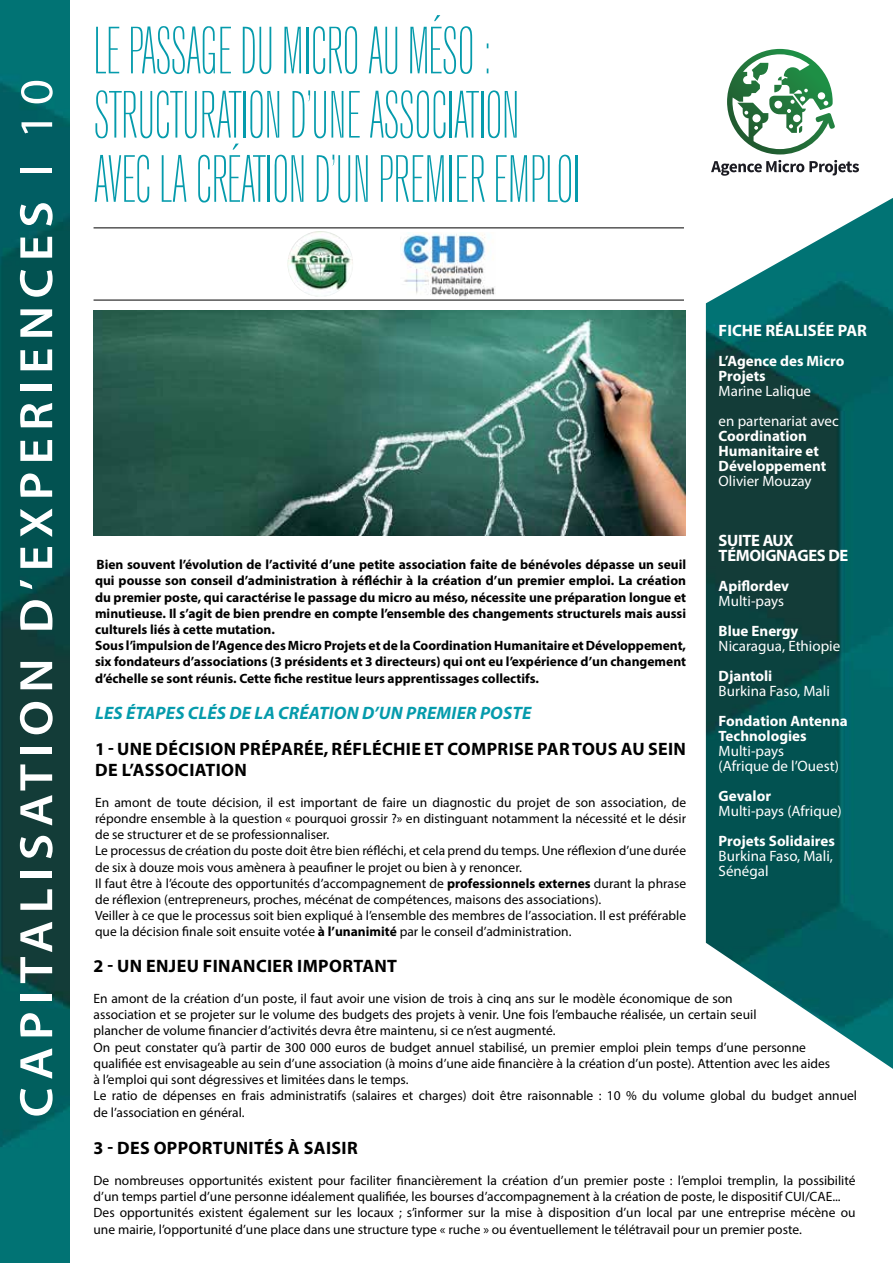
<style>
.page{position:relative;width:893px;height:1263px;background:#fff}
.page>*{position:absolute;margin:0;border:0;box-sizing:border-box;transform-origin:0 0}
.t1{font:66px/64.2px "Keytin";color:#059bac}
.t2{font:600 47.1px "Myriad Pro";letter-spacing:.14em;color:#fff;scale:1.09 1}
.t3{font:700 18px "Myriad Pro";letter-spacing:.02em;color:#000}
.t4{font:italic 700 18px "Myriad Pro";letter-spacing:.01em;color:#059bac}
.t5{font:700 16.5px/15px "Myriad Pro";letter-spacing:-.02em;color:#fff}
.t6{font:700 16.5px "Myriad Pro";color:#fff}
.t7{font:15px/15px "Myriad Pro";color:#fff}
.t8{font:700 15px/15px "Myriad Pro";color:#fff}
.t9{font:13.5px/16.2px "Myriad Pro";color:#000}
.t10{font:700 13.5px/16.2px "Myriad Pro";color:#000}
.s1{font-weight:400}
.s2{font-weight:700}
</style>
<div class="page">
<img style="left:0;top:0;width:69px;height:1263px">
<svg style="left:711px;top:160px;width:148px;height:16px"></svg>
<svg style="left:727px;top:49px;width:108px;height:105px"></svg>
<img style="left:706px;top:198px;width:187px;height:871px">
<hr style="left:94px;top:227px;width:590px;height:1px;background:#000">
<hr style="left:94px;top:300px;width:590px;height:1px;background:#000">
<img style="left:94px;top:310px;width:591px;height:226px">
<img style="left:288px;top:231px;width:65px;height:66px">
<img style="left:401px;top:232px;width:94px;height:65px">
<h2 class="t2" style="left:6px;top:1117px;width:954px;rotate:-90deg">CAPITALISATION D’EXPERIENCES <span class="s1">I 10</span></h2>
<h1 class="t1" style="left:94px;top:21px;width:488px">LE PASSAGE DU MICRO AU MÉSO :<br>STRUCTURATION D’UNE ASSOCIATION<br>AVEC LA CRÉATION D’UN PREMIER EMPLOI</h1>
<p class="t6" style="left:719px;top:319px;width:150px">FICHE RÉALISÉE PAR</p>
<p class="t8" style="left:719px;top:353px;width:127px">L’Agence des Micro<br>Projets</p>
<p class="t7" style="left:719px;top:375px;width:122px;line-height:30px">Marine Lalique<br>en partenariat avec</p>
<p class="t8" style="left:719px;top:428px;width:109px">Coordination<br>Humanitaire et<br>Développement</p>
<p class="t7" style="left:719px;top:473px;width:94px">Olivier Mouzay</p>
<p class="t5" style="left:719px;top:532px;width:131px">SUITE AUX<br>TÉMOIGNAGES DE</p>
<p class="t8" style="left:719px;top:578px;width:72px">Apiflordev</p>
<p class="t7" style="left:719px;top:593px;width:67px">Multi-pays</p>
<p class="t8" style="left:719px;top:623px;width:81px">Blue Energy</p>
<p class="t7" style="left:719px;top:638px;width:123px">Nicaragua, Ethiopie</p>
<p class="t8" style="left:719px;top:668px;width:55px">Djantoli</p>
<p class="t7" style="left:719px;top:683px;width:113px">Burkina Faso, Mali</p>
<p class="t8" style="left:719px;top:713px;width:131px">Fondation Antenna<br>Technologies</p>
<p class="t7" style="left:719px;top:743px;width:122px">Multi-pays<br>(Afrique de l’Ouest)</p>
<p class="t8" style="left:719px;top:788px;width:54px">Gevalor</p>
<p class="t7" style="left:719px;top:803px;width:125px">Multi-pays (Afrique)</p>
<p class="t8" style="left:719px;top:833px;width:118px">Projets Solidaires</p>
<p class="t7" style="left:719px;top:848px;width:116px">Burkina Faso, Mali,<br>Sénégal</p>
<p class="t10" style="left:95px;top:556px;width:593px">Bien souvent l’évolution de l’activité d’une petite association faite de bénévoles dépasse un seuil qui pousse son conseil d’administration à réfléchir à la création d’un premier emploi. La création du premier poste, qui caractérise le passage du micro au méso, nécessite une préparation longue et minutieuse. Il s’agit de bien prendre en compte l’ensemble des changements structurels mais aussi culturels liés à cette mutation.<br>Sous l’impulsion de l’Agence des Micro Projets et de la Coordination Humanitaire et Développement, six fondateurs d’associations (3 présidents et 3 directeurs) qui ont eu l’expérience d’un changement d’échelle se sont réunis. Cette fiche restitue leurs apprentissages collectifs.</p>
<h3 class="t4" style="left:95px;top:701px;width:438px">LES ÉTAPES CLÉS DE LA CRÉATION D’UN PREMIER POSTE</h3>
<h3 class="t3" style="left:95px;top:737px;width:72px">1 - Une décision</h3>
<h3 class="t3" style="left:239px;top:737px;width:12px">préparée</h3>
<h3 class="t3" style="left:324px;top:737px;width:19px">, réfléchie</h3>
<h3 class="t3" style="left:424px;top:737px;width:35px">et comprise</h3>
<h3 class="t3" style="left:537px;top:737px;width:12px">par</h3>
<h3 class="t3" style="left:572px;top:737px;width:13px">tous</h3>
<h3 class="t3" style="left:621px;top:737px;width:38px">au sein</h3>
<h3 class="t3" style="left:95px;top:758px;width:49px">de l’association</h3>
<p class="t9" style="left:95px;top:794px;width:593px">En amont de toute décision, il est important de faire un diagnostic du projet de son association, de répondre ensemble à la question « pourquoi grossir ?» en distinguant notamment la nécessité et le désir de se structurer et de se professionnaliser.<br>Le processus de création du poste doit être bien réfléchi, et cela prend du temps. Une réflexion d’une durée de six à douze mois vous amènera à peaufiner le projet ou bien à y renoncer.<br>Il faut être à l’écoute des opportunités d’accompagnement de <span class="s2">professionnels externes</span> durant la phrase de réflexion (entrepreneurs, proches, mécénat de compétences, maisons des associations).<br>Veiller à ce que le processus soit bien expliqué à l’ensemble des membres de l’association. Il est préférable que la décision finale soit ensuite votée <span class="s2">à l’unanimité</span> par le conseil d’administration.</p>
<h3 class="t3" style="left:94px;top:955px;width:121px">2 - Unenjeu financier</h3>
<h3 class="t3" style="left:297px;top:955px;width:12px">important</h3>
<p class="t9" style="left:94px;top:990px;width:765px">En amont de la création d’un poste, il faut avoir une vision de trois à cinq ans sur le modèle économique de son<br>association et se projeter sur le volume des budgets des projets à venir. Une fois l’embauche réalisée, un certain seuil<br>plancher de volume financier d’activités devra être maintenu, si ce n’est augmenté.<br>On peut constater qu’à partir de 300 000 euros de budget annuel stabilisé, un premier emploi plein temps d’une personne qualifiée est envisageable au sein d’une association (à moins d’une aide financière à la création d’un poste). Attention avec les aides<br>à l’emploi qui sont dégressives et limitées dans le temps.<br>Le ratio de dépenses en frais administratifs (salaires et charges) doit être raisonnable : 10 % du volume global du budget annuel de l’association en général.</p>
<h3 class="t3" style="left:94px;top:1136px;width:72px">3 - Des opportunités</h3>
<h3 class="t3" style="left:288px;top:1136px;width:26px">à saisir</h3>
<p class="t9" style="left:94px;top:1172px;width:763px">De nombreuses opportunités existent pour faciliter financièrement la création d’un premier poste : l’emploi tremplin, la possibilité d’un temps partiel d’une personne idéalement qualifiée, les bourses d’accompagnement à la création de poste, le dispositif CUI/CAE...<br>Des opportunités existent également sur les locaux ; s’informer sur la mise à disposition d’un local par une entreprise mécène ou une mairie, l’opportunité d’une place dans une structure type « ruche » ou éventuellement le télétravail pour un premier poste.</p>
</div>
